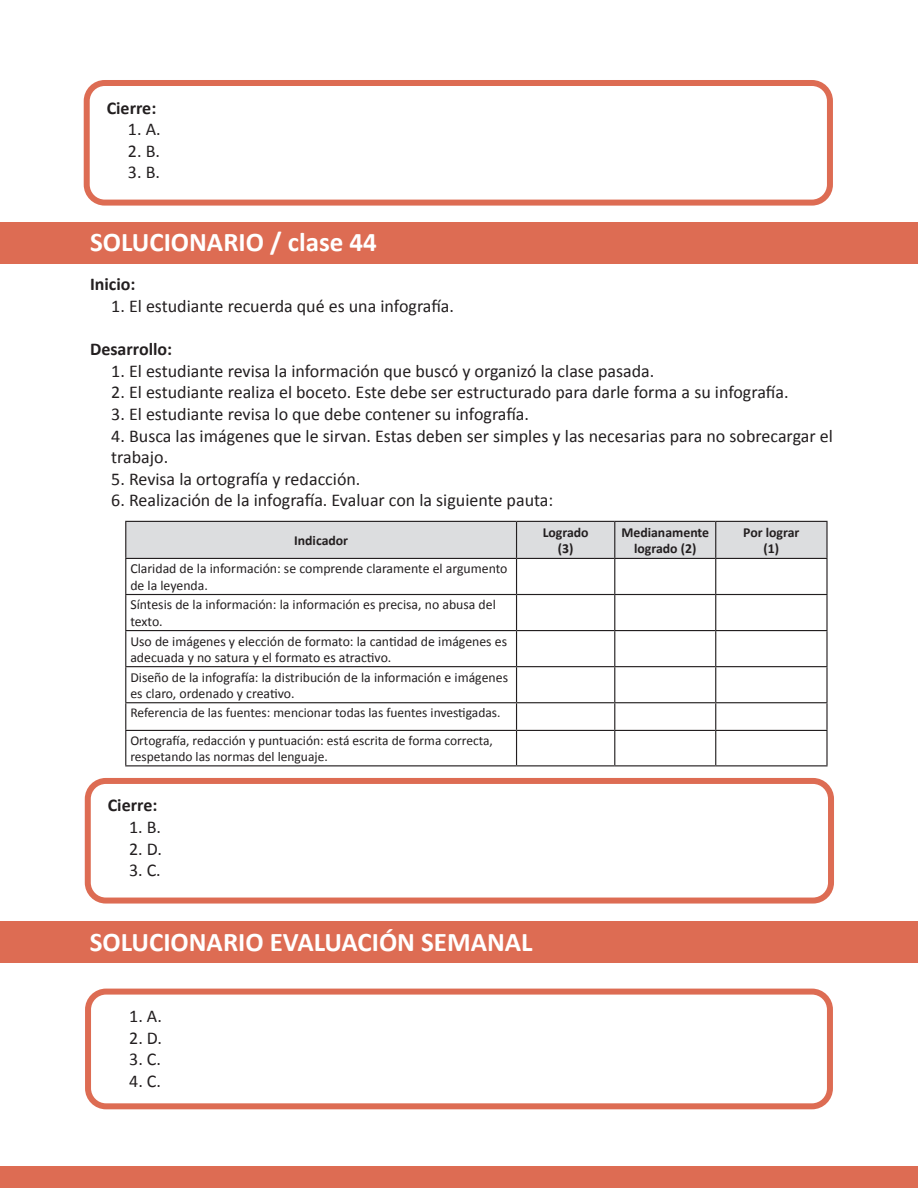
<style>
.page{position:relative;width:918px;height:1188px;background:#fff}
.page>*{position:absolute;margin:0;border:0;box-sizing:border-box;transform-origin:0 0}
.t1{font:700 27px "Calibri";color:#fff}
.t2{font:18px/21.6px "Calibri";color:#231f20}
.t3{font:700 18px "Calibri";color:#231f20}
.t4{font:13.8px/16.5px "Calibri";color:#231f20}
.t5{font:700 13.8px/16.5px "Calibri";color:#231f20;text-align:center}
.t6{font:13.5px/16.2px "Calibri";color:#231f20}
</style>
<div class="page">
<div style="left:0;top:222px;width:918px;height:42px;background:#dd6c53"></div>
<div style="left:84px;top:80px;width:749px;height:126px;border:6px solid #dd6c53;border-radius:18px"></div>
<div style="left:85px;top:778px;width:749px;height:126px;border:6px solid #dd6c53;border-radius:18px"></div>
<div style="left:0;top:1167px;width:918px;height:21px;background:#dd6c53"></div>
<div style="left:126px;top:522px;width:700px;height:36px;background:#dcdddf"></div>
<hr style="left:125px;top:521px;width:392px;height:1px;background:#231f20">
<hr style="left:125px;top:522px;width:1px;height:36px;background:#231f20">
<hr style="left:517px;top:521px;width:98px;height:1px;background:#231f20">
<hr style="left:516px;top:522px;width:1px;height:36px;background:#231f20">
<hr style="left:615px;top:521px;width:101px;height:1px;background:#231f20">
<hr style="left:614px;top:522px;width:1px;height:36px;background:#231f20">
<hr style="left:716px;top:521px;width:112px;height:1px;background:#231f20">
<hr style="left:715px;top:522px;width:1px;height:36px;background:#231f20">
<hr style="left:826px;top:522px;width:2px;height:36px;background:#231f20">
<hr style="left:125px;top:558px;width:392px;height:1px;background:#231f20">
<hr style="left:125px;top:559px;width:1px;height:35px;background:#231f20">
<hr style="left:517px;top:558px;width:98px;height:1px;background:#231f20">
<hr style="left:516px;top:559px;width:1px;height:35px;background:#231f20">
<hr style="left:615px;top:558px;width:101px;height:1px;background:#231f20">
<hr style="left:614px;top:559px;width:1px;height:35px;background:#231f20">
<hr style="left:716px;top:558px;width:112px;height:1px;background:#231f20">
<hr style="left:715px;top:559px;width:1px;height:35px;background:#231f20">
<hr style="left:826px;top:559px;width:2px;height:35px;background:#231f20">
<hr style="left:125px;top:594px;width:392px;height:1px;background:#231f20">
<hr style="left:125px;top:595px;width:1px;height:35px;background:#231f20">
<hr style="left:517px;top:594px;width:98px;height:1px;background:#231f20">
<hr style="left:516px;top:595px;width:1px;height:35px;background:#231f20">
<hr style="left:615px;top:594px;width:101px;height:1px;background:#231f20">
<hr style="left:614px;top:595px;width:1px;height:35px;background:#231f20">
<hr style="left:716px;top:594px;width:112px;height:1px;background:#231f20">
<hr style="left:715px;top:595px;width:1px;height:35px;background:#231f20">
<hr style="left:826px;top:595px;width:2px;height:35px;background:#231f20">
<hr style="left:125px;top:630px;width:392px;height:1px;background:#231f20">
<hr style="left:125px;top:631px;width:1px;height:35px;background:#231f20">
<hr style="left:517px;top:630px;width:98px;height:1px;background:#231f20">
<hr style="left:516px;top:631px;width:1px;height:35px;background:#231f20">
<hr style="left:615px;top:630px;width:101px;height:1px;background:#231f20">
<hr style="left:614px;top:631px;width:1px;height:35px;background:#231f20">
<hr style="left:716px;top:630px;width:112px;height:1px;background:#231f20">
<hr style="left:715px;top:631px;width:1px;height:35px;background:#231f20">
<hr style="left:826px;top:631px;width:2px;height:35px;background:#231f20">
<hr style="left:125px;top:666px;width:392px;height:1px;background:#231f20">
<hr style="left:125px;top:667px;width:1px;height:35px;background:#231f20">
<hr style="left:517px;top:666px;width:98px;height:1px;background:#231f20">
<hr style="left:516px;top:667px;width:1px;height:35px;background:#231f20">
<hr style="left:615px;top:666px;width:101px;height:1px;background:#231f20">
<hr style="left:614px;top:667px;width:1px;height:35px;background:#231f20">
<hr style="left:716px;top:666px;width:112px;height:1px;background:#231f20">
<hr style="left:715px;top:667px;width:1px;height:35px;background:#231f20">
<hr style="left:826px;top:667px;width:2px;height:35px;background:#231f20">
<hr style="left:125px;top:702px;width:392px;height:1px;background:#231f20">
<svg style="left:125px;top:703px;width:1px;height:27px"></svg>
<hr style="left:517px;top:702px;width:98px;height:1px;background:#231f20">
<svg style="left:516px;top:703px;width:1px;height:27px"></svg>
<hr style="left:615px;top:702px;width:101px;height:1px;background:#231f20">
<svg style="left:614px;top:703px;width:1px;height:27px"></svg>
<hr style="left:716px;top:702px;width:112px;height:1px;background:#231f20">
<svg style="left:715px;top:703px;width:1px;height:27px"></svg>
<hr style="left:826px;top:703px;width:2px;height:27px;background:#231f20">
<hr style="left:125px;top:730px;width:392px;height:1px;background:#231f20">
<hr style="left:125px;top:731px;width:1px;height:34px;background:#231f20">
<hr style="left:517px;top:730px;width:98px;height:1px;background:#231f20">
<hr style="left:516px;top:731px;width:1px;height:34px;background:#231f20">
<hr style="left:615px;top:730px;width:101px;height:1px;background:#231f20">
<hr style="left:614px;top:731px;width:1px;height:34px;background:#231f20">
<hr style="left:716px;top:730px;width:112px;height:1px;background:#231f20">
<hr style="left:715px;top:731px;width:1px;height:34px;background:#231f20">
<hr style="left:826px;top:731px;width:2px;height:34px;background:#231f20">
<hr style="left:125px;top:765px;width:392px;height:1px;background:#231f20">
<hr style="left:517px;top:765px;width:98px;height:1px;background:#231f20">
<hr style="left:615px;top:765px;width:101px;height:1px;background:#231f20">
<hr style="left:716px;top:765px;width:112px;height:1px;background:#231f20">
<div style="left:0;top:921px;width:918px;height:41px;background:#dd6c53"></div>
<div style="left:85px;top:989px;width:748px;height:120px;border:6px solid #dd6c53;border-radius:18px"></div>
<p class="t3" style="left:107px;top:95px;width:51px">Cierre:</p>
<p class="t2" style="left:128px;top:117px;width:34px">1. A.</p>
<p class="t2" style="left:128px;top:139px;width:34px">2. B.</p>
<p class="t2" style="left:128px;top:161px;width:34px">3. B.</p>
<p class="t1" style="left:90px;top:223px;width:288px">SOLUCIONARIO / clase 44</p>
<p class="t3" style="left:90px;top:272px;width:47px">Inicio:</p>
<p class="t2" style="left:111px;top:294px;width:344px">1. El estudiante recuerda qué es una infografía.</p>
<p class="t3" style="left:90px;top:337px;width:84px">Desarrollo:</p>
<p class="t2" style="left:111px;top:359px;width:545px">1. El estudiante revisa la información que buscó y organizó la clase pasada.</p>
<p class="t2" style="left:111px;top:381px;width:679px">2. El estudiante realiza el boceto. Este debe ser estructurado para darle forma a su infografía.</p>
<p class="t2" style="left:111px;top:402px;width:419px">3. El estudiante revisa lo que debe contener su infografía.</p>
<p class="t2" style="left:111px;top:424px;width:723px">4. Busca las imágenes que le sirvan. Estas deben ser simples y las necesarias para no sobrecargar el trabajo.</p>
<p class="t2" style="left:111px;top:467px;width:251px">5. Revisa la ortografía y redacción.</p>
<p class="t2" style="left:111px;top:489px;width:444px">6. Realización de la infografía. Evaluar con la siguiente pauta:</p>
<p class="t5" style="left:294px;top:532px;width:56px">Indicador</p>
<p class="t4" style="left:130px;top:560px;width:379px">Claridad de la información: se comprende claramente el argumento de la leyenda.</p>
<p class="t4" style="left:130px;top:596px;width:367px">Síntesis de la información: la información es precisa, no abusa del texto.</p>
<p class="t4" style="left:130px;top:632px;width:378px">Uso de imágenes y elección de formato: la cantidad de imágenes es adecuada y no satura y el formato es atractivo.</p>
<p class="t4" style="left:130px;top:668px;width:379px">Diseño de la infografía: la distribución de la información e imágenes es claro, ordenado y creativo.</p>
<p class="t6" style="left:130px;top:704px;width:372px">Referencia de las fuentes: mencionar todas las fuentes investigadas.</p>
<p class="t6" style="left:130px;top:732px;width:364px">Ortografía, redacción y puntuación: está escrita de forma correcta, respetando las normas del lenguaje.</p>
<p class="t3" style="left:108px;top:793px;width:51px">Cierre:</p>
<p class="t2" style="left:129px;top:815px;width:34px">1. B.</p>
<p class="t2" style="left:129px;top:837px;width:34px">2. D.</p>
<p class="t2" style="left:129px;top:859px;width:33px">3. C.</p>
<p class="t5" style="left:543px;top:523px;width:48px">Logrado</p>
<p class="t5" style="left:558px;top:540px;width:17px">(3)</p>
<p class="t1" style="left:90px;top:923px;width:444px">SOLUCIONARIO EVALUACIÓN SEMANAL</p>
<p class="t2" style="left:129px;top:1004px;width:34px">1. A.</p>
<p class="t2" style="left:129px;top:1026px;width:34px">2. D.</p>
<p class="t2" style="left:129px;top:1048px;width:33px">3. C.</p>
<p class="t2" style="left:129px;top:1069px;width:33px">4. C.</p>
<p class="t5" style="left:621px;top:523px;width:89px">Medianamente logrado (2)</p>
<p class="t5" style="left:743px;top:523px;width:58px">Por lograr</p>
<p class="t5" style="left:764px;top:540px;width:17px">(1)</p>
</div>
